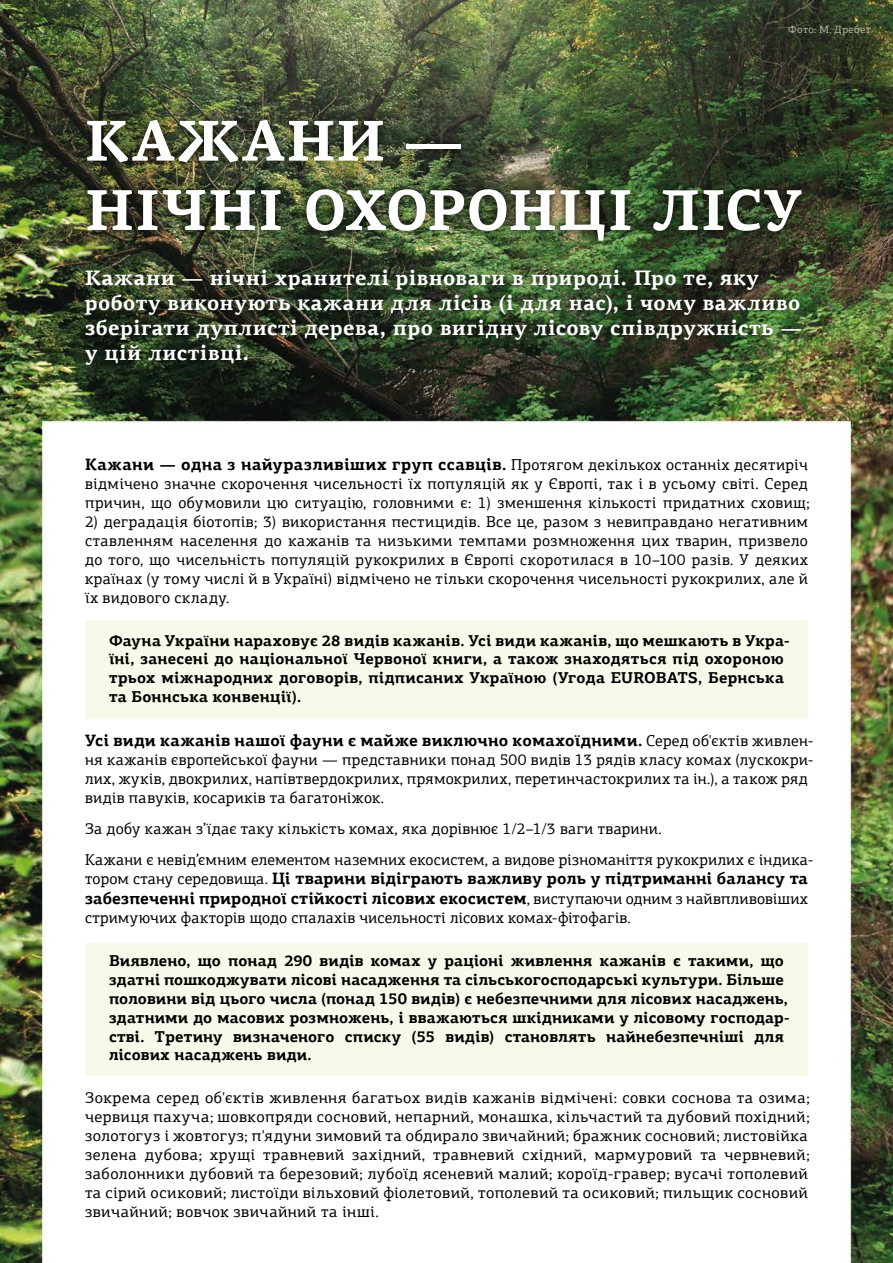
<style>
.page{position:relative;width:893px;height:1263px;background:#fff}
.page>*{position:absolute;margin:0;border:0;box-sizing:border-box;transform-origin:0 0}
.t1{font:700 57.75px/69.3px "PF Agora Serif Pro";color:#fff}
.t2{font:700 21px/25.2px "PF Agora Serif Pro";letter-spacing:.025em;color:#fff}
.t3{font:700 16.5px/19.8px "PF Agora Slab Pro";letter-spacing:.01em;color:#000}
.t4{font:700 16.5px "PF Agora Slab Pro";letter-spacing:.03em;color:#000}
.t5{font:15.75px/18.9px "PF Agora Slab Pro";letter-spacing:.02em;color:#000}
.t6{font:700 15.75px/18.9px "PF Agora Slab Pro";letter-spacing:.01em;color:#000}
.t7{font:10.5px "PF Agora Slab Pro";letter-spacing:.035em;color:#b3bb9e}
.s1{font-weight:400;font-size:15.75px}
</style>
<div class="page">
<img style="left:0;top:0;width:893px;height:1263px">
<div style="left:85px;top:620px;width:723px;height:98px;background:#f8f9ea"></div>
<div style="left:85px;top:943px;width:723px;height:133px;background:#f8f9ea"></div>
<p class="t7" style="left:788px;top:23px;width:84px">Фото: М. Дребет</p>
<h1 class="t1" style="left:85px;top:108px;width:719px">КАЖАНИ —<br>НІЧНІ ОХОРОНЦІ ЛІСУ</h1>
<h2 class="t2" style="left:85px;top:265px;width:718px">Кажани — нічні хранителі рівноваги в природі. Про те, яку роботу виконують кажани для лісів (і для нас), і чому важливо зберігати дуплисті дерева, про вигідну лісову співдружність — у цій листівці.</h2>
<p class="t4" style="left:85px;top:454px;width:724px">Кажани — одна з найуразливіших груп ссавців. <span class="s1">Протягом декількох останніх десятиріч</span></p>
<p class="t5" style="left:85px;top:474px;width:726px">відмічено значне скорочення чисельності їх популяцій як у Європі, так і в усьому світі. Серед причин, що обумовили цю ситуацію, головними є: 1) зменшення кількості придатних сховищ;</p>
<p class="t5" style="left:85px;top:512px;width:724px;text-align:justify">2) деградація біотопів; 3) використання пестицидів. Все це, разом з невиправдано негативним ставленням населення до кажанів та низькими темпами розмноження цих тварин, призвело до того, що чисельність популяцій рукокрилих в Європі скоротилася в 10–100 разів. У деяких країнах (у тому числі й в Україні) відмічено не тільки скорочення чисельності рукокрилих, але й їх видового складу.</p>
<p class="t6" style="left:109px;top:630px;width:682px">Фауна України нараховує 28 видів кажанів. Усі види кажанів, що мешкають в Укра&shy;їні, занесені до національної Червоної книги, а також знаходяться під охороною трьох міжнародних договорів, підписаних Україною (Угода EUROBATS, Бернська та Боннська конвенції).</p>
<p class="t3" style="left:85px;top:730px;width:730px">Усі види кажанів нашої фауни є майже виключно комахоїдними. <span class="s1">Серед об'єктів живлен-</span></p>
<p class="t5" style="left:85px;top:750px;width:730px">ня кажанів європейської фауни — представники понад 500 видів 13 рядів класу комах (лускокри&shy;лих, жуків, двокрилих, напівтвердокрилих, прямокрилих, перетинчастокрилих та ін.), а також ряд видів павуків, косариків та багатоніжок.</p>
<p class="t5" style="left:85px;top:813px;width:730px;line-height:30.9px">За добу кажан з’їдає таку кількість комах, яка дорівнює 1/2–1/3 ваги тварини.<br>Кажани є невід’ємним елементом наземних екосистем, а видове різноманіття рукокрилих є індика-</p>
<p class="t3" style="left:85px;top:868px;width:724px"><span class="s1">тором стану середовища.</span> Ці тварини відіграють важливу роль у підтриманні балансу та забезпеченні природної стійкості лісових екосистем<span class="s1">, виступаючи одним з найвпливовіших</span></p>
<p class="t5" style="left:85px;top:908px;width:547px">стримуючих факторів щодо спалахів чисельності лісових комах-фітофагів.</p>
<p class="t6" style="left:109px;top:951px;width:683px">Виявлено, що понад 290 видів комах у раціоні живлення кажанів є такими, що здатні пошкоджувати лісові насадження та сільськогосподарські культури. Більше половини від цього числа (понад 150 видів) є небезпечними для лісових насаджень, здатними до масових розмножень, і вважаються шкідниками у лісовому господар&shy;стві. Третину визначеного списку (55 видів) становлять найнебезпечніші для лісових насаджень види.</p>
<p class="t5" style="left:85px;top:1088px;width:726px;text-align:justify">Зокрема серед об'єктів живлення багатьох видів кажанів відмічені: совки соснова та озима; червиця пахуча; шовкопряди сосновий, непарний, монашка, кільчастий та дубовий похідний; золотогуз і жовтогуз; п'ядуни зимовий та обдирало звичайний; бражник сосновий; листовійка зелена дубова; хрущі травневий західний, травневий східний, мармуровий та червневий; заболонники дубовий та березовий; лубоїд ясеневий малий; короїд-гравер; вусачі тополевий та сірий осиковий; листоїди вільховий фіолетовий, тополевий та осиковий; пильщик сосновий звичайний; вовчок звичайний та інші.</p>
</div>
